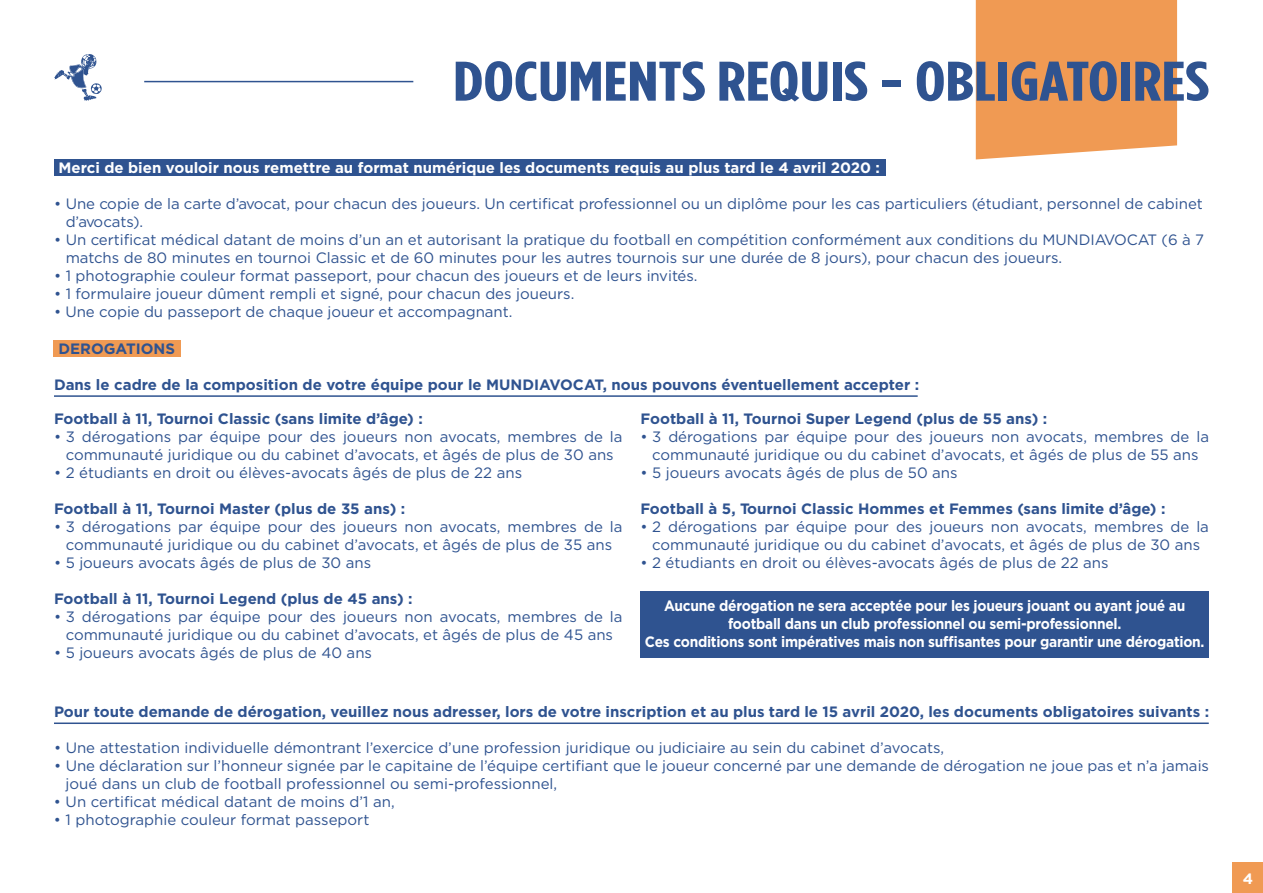
<style>
.page{position:relative;width:1263px;height:893px;background:#fff}
.page>*{position:absolute;margin:0;border:0;box-sizing:border-box;transform-origin:0 0}
.t1{font:700 55.65px "Gotham Condensed";color:#2f5390;scale:1.3 1}
.t2{font:15px/18px "Gotham";color:#2f5390;text-align:center}
.t3{font:700 15px "Gotham";color:#2f5390}
.t4{font:700 15px/18px "Gotham";letter-spacing:-.02em;color:#fff;text-align:center;scale:.92 1}
.t5{font:700 15px "Gotham";color:#fff}
.t6{font:700 15px "Gotham";letter-spacing:-.02em;color:#fff}
</style>
<div class="page">
<div style="left:54px;top:160px;width:831px;height:16px;background:#2f5390"></div>
<div style="left:53px;top:341px;width:127px;height:16px;background:#f09a53"></div>
<div style="left:976px;top:0;width:201px;height:159px;background:#f09a53"></div>
<svg style="left:54px;top:54px;width:48px;height:47px"></svg>
<hr style="left:144px;top:81px;width:269px;height:1px;background:#2f5390">
<hr style="left:54px;top:395px;width:864px;height:2px;background:#2f5390">
<hr style="left:54px;top:722px;width:1155px;height:2px;background:#2f5390">
<div style="left:640px;top:591px;width:569px;height:67px;background:#2f5390"></div>
<div style="left:1233px;top:863px;width:30px;height:30px;background:#f09a53"></div>
<h1 class="t1" style="left:453px;top:50px;width:583px">DOCUMENTS REQUIS - OBLIGATOIRES</h1>
<p class="t5" style="left:58px;top:158px;width:823px">Merci de bien vouloir nous remettre au format numérique les documents requis au plus tard le 4 avril 2020 :</p>
<p class="t2" style="left:66px;top:195px;width:1139px;text-align:left;text-indent:-12px">• Une copie de la carte d’avocat, pour chacun des joueurs. Un certificat professionnel ou un diplôme pour les cas particuliers (étudiant, personnel de cabinet d’avocats).</p>
<p class="t2" style="left:66px;top:231px;width:1140px;text-align:left;text-indent:-12px">• Un certificat médical datant de moins d’un an et autorisant la pratique du football en compétition conformément aux conditions du MUNDIAVOCAT (6 à 7 matchs de 80 minutes en tournoi Classic et de 60 minutes pour les autres tournois sur une durée de 8 jours), pour chacun des joueurs.</p>
<p class="t2" style="left:54px;top:267px;width:645px">• 1 photographie couleur format passeport, pour chacun des joueurs et de leurs invités.</p>
<p class="t2" style="left:54px;top:285px;width:522px">• 1 formulaire joueur dûment rempli et signé, pour chacun des joueurs.</p>
<p class="t2" style="left:54px;top:303px;width:460px">• Une copie du passeport de chaque joueur et accompagnant.</p>
<p class="t3" style="left:58px;top:339px;width:118px">DEROGATIONS</p>
<p class="t3" style="left:54px;top:375px;width:867px">Dans le cadre de la composition de votre équipe pour le MUNDIAVOCAT, nous pouvons éventuellement accepter :</p>
<p class="t3" style="left:54px;top:409px;width:370px">Football à 11, Tournoi Classic (sans limite d’âge) :</p>
<p class="t2" style="left:54px;top:427px;width:570px">• 3 dérogations par équipe pour des joueurs non avocats, membres de la communauté juridique ou du cabinet d’avocats, et âgés de plus de 30 ans</p>
<p class="t2" style="left:54px;top:463px;width:470px">• 2 étudiants en droit ou élèves-avocats âgés de plus de 22 ans</p>
<p class="t3" style="left:54px;top:499px;width:353px">Football à 11, Tournoi Master (plus de 35 ans) :</p>
<p class="t2" style="left:54px;top:517px;width:570px">• 3 dérogations par équipe pour des joueurs non avocats, membres de la communauté juridique ou du cabinet d’avocats, et âgés de plus de 35 ans</p>
<p class="t2" style="left:54px;top:553px;width:319px">• 5 joueurs avocats âgés de plus de 30 ans</p>
<p class="t3" style="left:54px;top:589px;width:360px">Football à 11, Tournoi Legend (plus de 45 ans) :</p>
<p class="t2" style="left:54px;top:607px;width:570px">• 3 dérogations par équipe pour des joueurs non avocats, membres de la communauté juridique ou du cabinet d’avocats, et âgés de plus de 45 ans</p>
<p class="t2" style="left:54px;top:643px;width:319px">• 5 joueurs avocats âgés de plus de 40 ans</p>
<p class="t3" style="left:640px;top:409px;width:408px">Football à 11, Tournoi Super Legend (plus de 55 ans) :</p>
<p class="t2" style="left:640px;top:427px;width:570px">• 3 dérogations par équipe pour des joueurs non avocats, membres de la communauté juridique ou du cabinet d’avocats, et âgés de plus de 55 ans</p>
<p class="t2" style="left:640px;top:463px;width:319px">• 5 joueurs avocats âgés de plus de 50 ans</p>
<p class="t3" style="left:640px;top:499px;width:526px">Football à 5, Tournoi Classic Hommes et Femmes (sans limite d’âge) :</p>
<p class="t2" style="left:640px;top:517px;width:570px">• 2 dérogations par équipe pour des joueurs non avocats, membres de la communauté juridique ou du cabinet d’avocats, et âgés de plus de 30 ans</p>
<p class="t2" style="left:640px;top:553px;width:470px">• 2 étudiants en droit ou élèves-avocats âgés de plus de 22 ans</p>
<p class="t4" style="left:645px;top:597px;width:610px">Aucune dérogation ne sera acceptée pour les joueurs jouant ou ayant joué au football dans un club professionnel ou semi-professionnel.<br>Ces conditions sont impératives mais non suffisantes pour garantir une dérogation.</p>
<p class="t3" style="left:54px;top:702px;width:1156px">Pour toute demande de dérogation, veuillez nous adresser, lors de votre inscription et au plus tard le 15 avril 2020, les documents obligatoires suivants :</p>
<p class="t2" style="left:54px;top:738px;width:892px">• Une attestation individuelle démontrant l’exercice d’une profession juridique ou judiciaire au sein du cabinet d’avocats,</p>
<p class="t2" style="left:66px;top:756px;width:1145px;text-align:left;text-indent:-12px">• Une déclaration sur l’honneur signée par le capitaine de l’équipe certifiant que le joueur concerné par une demande de dérogation ne joue pas et n’a jamais joué dans un club de football professionnel ou semi-professionnel,</p>
<p class="t2" style="left:54px;top:792px;width:342px">• Un certificat médical datant de moins d’1 an,</p>
<p class="t2" style="left:54px;top:810px;width:317px">• 1 photographie couleur format passeport</p>
<p class="t6" style="left:1243px;top:869px;width:12px">4</p>
</div>
